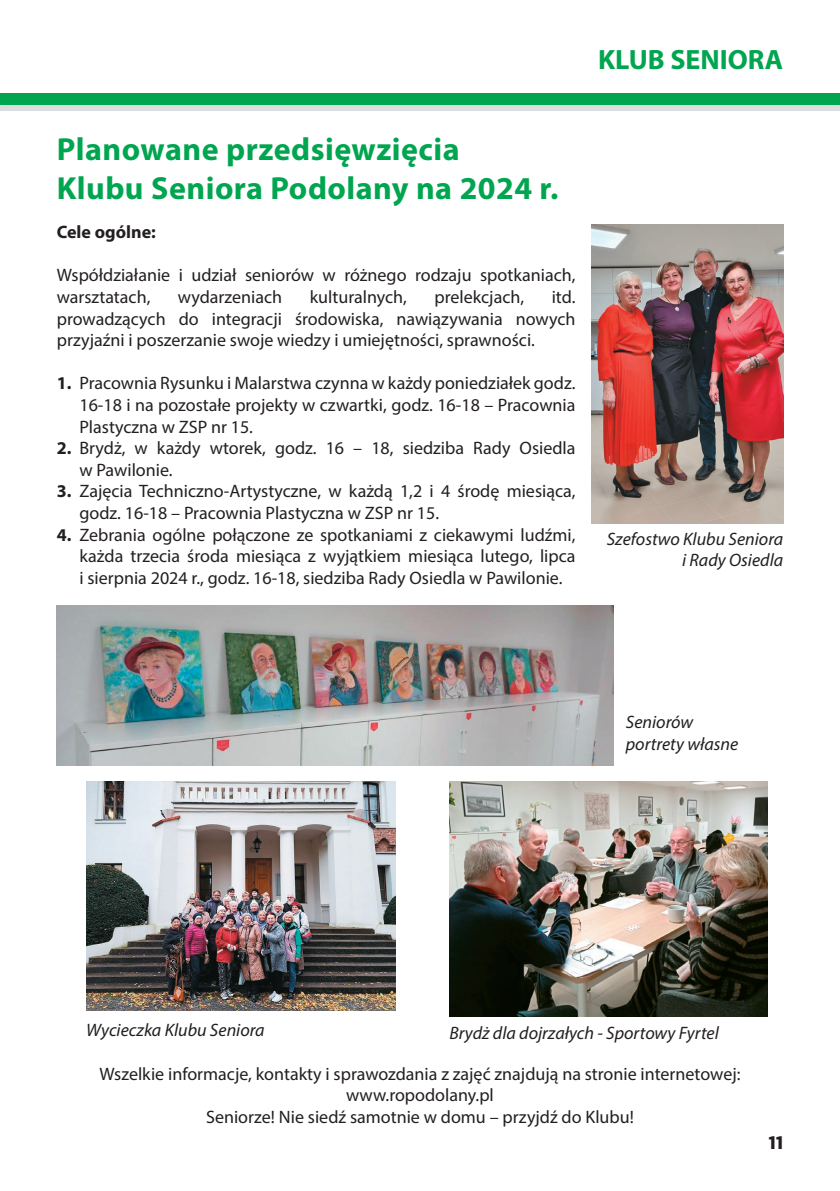
<style>
.page{position:relative;width:840px;height:1191px;background:#fff}
.page>*{position:absolute;margin:0;border:0;box-sizing:border-box;transform-origin:0 0}
.Tytul{font:700 32px "Myriad Pro";letter-spacing:.015em;color:#00a54f}
.Text_PASEK{font:700 28px "Myriad Pro";color:#00a54f}
.t1{font:700 20px "Apex New";color:#231f20}
.Text{font:18px/21.6px "Myriad Pro";color:#231f20}
.Text-2{font:italic 18px "Myriad Pro";color:#231f20}
.Text-3{font:700 18px "Myriad Pro";color:#231f20}
.s1{font-weight:700}
</style>
<div class="page">
<div style="left:0;top:105px;width:839px;height:6px;background:#dcdddf"></div>
<div style="left:0;top:94px;width:839px;height:11px;background:#00a54f"></div>
<img style="left:57px;top:605px;width:556px;height:160px">
<img style="left:449px;top:781px;width:318px;height:235px">
<img style="left:86px;top:781px;width:309px;height:230px">
<img style="left:591px;top:225px;width:191px;height:298px">
<p class="Text_PASEK" style="left:597px;top:41px;width:186px">KLUB SENIORA</p>
<p class="Tytul" style="left:57px;top:128px;width:404px">Planowane przedsięwzięcia</p>
<p class="Tytul" style="left:57px;top:167px;width:503px">Klubu Seniora Podolany na 2024 r.</p>
<p class="Text-3" style="left:57px;top:220px;width:101px">Cele ogólne:</p>
<p class="Text" style="left:57px;top:264px;width:520px">Współdziałanie i udział seniorów w różnego rodzaju spotkaniach, warsztatach,</p>
<p class="Text" style="left:57px;top:286px;width:520px;text-align:justify;text-indent:494px">itd. prowadzących do integracji środowiska, nawiązywania nowych przyjaźni i poszerzanie swoje wiedzy i umiejętności, sprawności.</p>
<p class="Text" style="left:79px;top:372px;width:497px;text-align:justify;text-indent:-23px"><span class="s1">1.</span> Pracownia Rysunku i Malarstwa czynna w każdy poniedziałek godz.<br>16-18 i na pozostałe projekty w czwartki, godz. 16-18 – Pracownia Plastyczna w ZSP nr 15.</p>
<p class="Text" style="left:79px;top:437px;width:497px;text-indent:-23px"><span class="s1">2.</span> Brydż, w każdy wtorek, godz. 16 – 18, siedziba Rady Osiedla w Pawilonie.</p>
<p class="Text" style="left:79px;top:480px;width:497px;text-indent:-23px"><span class="s1">3.</span> Zajęcia Techniczno-Artystyczne, w każdą 1,2 i 4 środę miesiąca, godz. 16-18 – Pracownia Plastyczna w ZSP nr 15.</p>
<p class="Text" style="left:79px;top:523px;width:497px;text-align:justify;text-indent:-23px"><span class="s1">4.</span> Zebrania ogólne połączone ze spotkaniami z ciekawymi ludźmi, każda trzecia środa miesiąca z wyjątkiem miesiąca lutego, lipca i sierpnia 2024 r., godz. 16-18, siedziba Rady Osiedla w Pawilonie.</p>
<p class="Text" style="left:178px;top:286px;width:106px">wydarzeniach</p>
<p class="Text" style="left:309px;top:286px;width:99px">kulturalnych,</p>
<p class="Text" style="left:434px;top:286px;width:91px">prelekcjach,</p>
<p class="Text-2" style="left:606px;top:527px;width:178px">Szefostwo Klubu Seniora</p>
<p class="Text-2" style="left:681px;top:549px;width:102px">i Rady Osiedla</p>
<p class="Text-2" style="left:625px;top:711px;width:69px">Seniorów</p>
<p class="Text-2" style="left:625px;top:733px;width:114px">portrety własne</p>
<p class="Text-2" style="left:86px;top:1019px;width:180px">Wycieczka Klubu Seniora</p>
<p class="Text-2" style="left:449px;top:1022px;width:271px">Brydż dla dojrzałych - Sportowy Fyrtel</p>
<p class="Text" style="left:99px;top:1062px;width:642px">Wszelkie informacje, kontakty i sprawozdania z zajęć znajdują na stronie internetowej:</p>
<p class="Text" style="left:346px;top:1084px;width:149px">www.ropodolany.pl</p>
<p class="Text" style="left:206px;top:1105px;width:429px">Seniorze! Nie siedź samotnie w domu – przyjdź do Klubu!</p>
<p class="t1" style="left:768px;top:1127px;width:16px">11</p>
</div>
